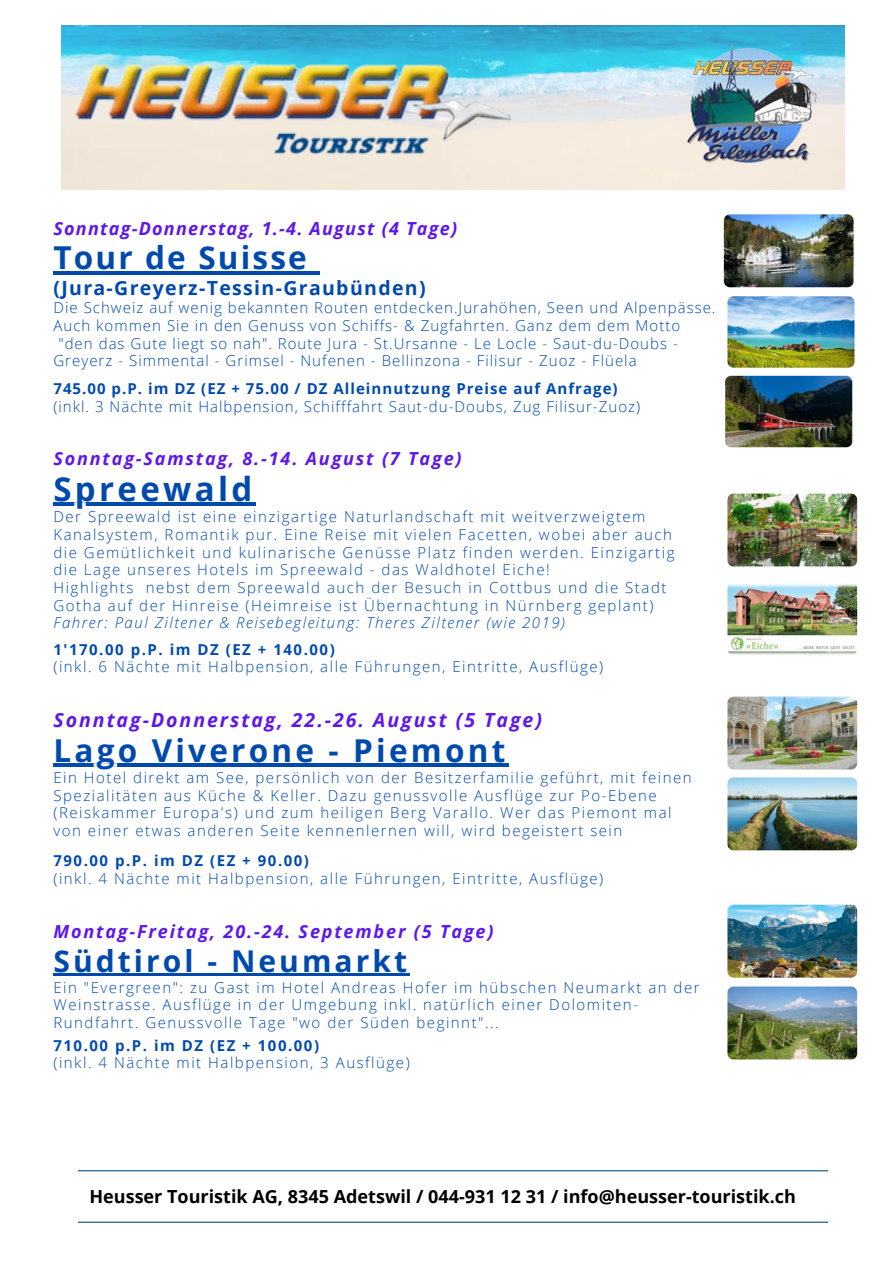
<style>
.page{position:relative;width:894px;height:1264px;background:#fff}
.page>*{position:absolute;margin:0;border:0;box-sizing:border-box;transform-origin:0 0}
.t1{font:700 33px "Open Sans";letter-spacing:.1em;color:#004aad}
.t2{font:700 31.5px "Open Sans";letter-spacing:.1em;color:#004aad}
.t3{font:700 31.5px "Open Sans";letter-spacing:.07em;color:#004aad}
.t4{font:700 30px "Open Sans";letter-spacing:.1em;color:#004aad}
.t5{font:italic 700 19.5px "Open Sans";letter-spacing:.1em;color:#5e17eb}
.t6{font:700 19.5px "Open Sans";letter-spacing:.07em;color:#004aad}
.t7{font:italic 700 18px "Open Sans";letter-spacing:.1em;color:#5e17eb}
.t8{font:700 18px "Open Sans";color:#000}
.t9{font:italic 700 18px "Open Sans";letter-spacing:.07em;color:#5e17eb}
.t10{font:300 15px/17.7px "Open Sans";letter-spacing:.1em;color:#004aad}
.t11{font:300 15px/17.7px "Open Sans";letter-spacing:.07em;color:#004aad}
.t12{font:700 15px "Open Sans";letter-spacing:.1em;color:#004aad}
.t13{font:italic 300 15px "Open Sans";letter-spacing:.1em;color:#004aad}
.t14{font:700 15px "Open Sans";letter-spacing:.07em;color:#004aad}
</style>
<div class="page">
<img style="left:61px;top:26px;width:783px;height:163px">
<img style="left:73px;top:53px;width:437px;height:109px">
<img style="left:676px;top:34px;width:144px;height:148px">
<img style="left:79px;top:1170px;width:747px;height:52px">
<hr style="left:53px;top:271px;width:256px;height:3px;background:#004aad">
<svg style="left:309px;top:271px;width:10px;height:3px"></svg>
<hr style="left:53px;top:502px;width:203px;height:3px;background:#004aad">
<hr style="left:53px;top:763px;width:455px;height:3px;background:#004aad">
<hr style="left:53px;top:973px;width:357px;height:2px;background:#004aad">
<img style="left:723px;top:214px;width:130px;height:73px;border-radius:6px">
<img style="left:727px;top:296px;width:127px;height:72px;border-radius:6px">
<img style="left:725px;top:376px;width:127px;height:71px;border-radius:6px">
<img style="left:727px;top:493px;width:129px;height:73px;border-radius:6px">
<img style="left:727px;top:582px;width:129px;height:73px;border-radius:6px">
<img style="left:727px;top:904px;width:129px;height:73px;border-radius:6px">
<img style="left:727px;top:696px;width:129px;height:73px;border-radius:6px">
<img style="left:727px;top:777px;width:129px;height:73px;border-radius:6px">
<img style="left:727px;top:986px;width:129px;height:73px;border-radius:6px">
<p class="t9" style="left:53px;top:215px;width:405px">Sonntag-Donnerstag, 1.-4. August (4 Tage)</p>
<p class="t3" style="left:53px;top:236px;width:255px">Tour de Suisse</p>
<p class="t6" style="left:53px;top:274px;width:373px">(Jura-Greyerz-Tessin-Graubünden)</p>
<p class="t11" style="left:53px;top:298px;width:663px">Die Schweiz auf wenig bekannten Routen entdecken.Jurahöhen, Seen und Alpenpässe.<br>Auch kommen Sie in den Genuss von Schiffs- &amp; Zugfahrten. Ganz dem dem Motto</p>
<p class="t11" style="left:53px;top:334px;width:625px;text-indent:5px">"den das Gute liegt so nah". Route Jura - St.Ursanne - Le Locle - Saut-du-Doubs -<br>Greyerz - Simmental - Grimsel - Nufenen - Bellinzona - Filisur - Zuoz - Flüela</p>
<p class="t14" style="left:53px;top:378px;width:565px">745.00 p.P. im DZ (EZ + 75.00 / DZ Alleinnutzung Preise auf Anfrage)</p>
<p class="t11" style="left:53px;top:397px;width:588px">(inkl. 3 Nächte mit Halbpension, Schifffahrt Saut-du-Doubs, Zug Filisur-Zuoz)</p>
<p class="t7" style="left:53px;top:445px;width:409px">Sonntag-Samstag, 8.-14. August (7 Tage)</p>
<p class="t1" style="left:53px;top:465px;width:200px">Spreewald</p>
<p class="t10" style="left:53px;top:507px;width:593px">Der Spreewald ist eine einzigartige Naturlandschaft mit weitverzweigtem</p>
<p class="t10" style="left:53px;top:525px;width:620px">Kanalsystem, Romantik pur. Eine Reise mit vielen Facetten, wobei aber auch</p>
<p class="t10" style="left:53px;top:543px;width:622px">die Gemütlichkeit und kulinarische Genüsse Platz finden werden. Einzigartig</p>
<p class="t10" style="left:53px;top:560px;width:497px">die Lage unseres Hotels im Spreewald - das Waldhotel Eiche!</p>
<p class="t10" style="left:53px;top:578px;width:614px">Highlights nebst dem Spreewald auch der Besuch in Cottbus und die Stadt</p>
<p class="t10" style="left:53px;top:596px;width:601px">Gotha auf der Hinreise (Heimreise ist Übernachtung in Nürnberg geplant)</p>
<p class="t13" style="left:53px;top:612px;width:513px">Fahrer: Paul Ziltener &amp; Reisebegleitung: Theres Ziltener (wie 2019)</p>
<p class="t12" style="left:53px;top:638px;width:283px">1'170.00 p.P. im DZ (EZ + 140.00)</p>
<p class="t10" style="left:53px;top:657px;width:551px">(inkl. 6 Nächte mit Halbpension, alle Führungen, Eintritte, Ausflüge)</p>
<p class="t5" style="left:53px;top:705px;width:490px">Sonntag-Donnerstag, 22.-26. August (5 Tage)</p>
<p class="t2" style="left:53px;top:728px;width:453px">Lago Viverone - Piemont</p>
<p class="t10" style="left:53px;top:768px;width:639px">Ein Hotel direkt am See, persönlich von der Besitzerfamilie geführt, mit feinen</p>
<p class="t10" style="left:53px;top:786px;width:619px">Spezialitäten aus Küche &amp; Keller. Dazu genussvolle Ausflüge zur Po-Ebene (Reiskammer Europa's) und zum heiligen Berg Varallo. Wer das Piemont mal</p>
<p class="t10" style="left:53px;top:821px;width:570px">von einer etwas anderen Seite kennenlernen will, wird begeistert sein</p>
<p class="t12" style="left:53px;top:850px;width:257px">790.00 p.P. im DZ (EZ + 90.00)</p>
<p class="t10" style="left:53px;top:869px;width:551px">(inkl. 4 Nächte mit Halbpension, alle Führungen, Eintritte, Ausflüge)</p>
<p class="t7" style="left:53px;top:919px;width:441px">Montag-Freitag, 20.-24. September (5 Tage)</p>
<p class="t4" style="left:53px;top:939px;width:355px">Südtirol - Neumarkt</p>
<p class="t10" style="left:53px;top:977px;width:647px">Ein "Evergreen": zu Gast im Hotel Andreas Hofer im hübschen Neumarkt an der<br>Weinstrasse. Ausflüge in der Umgebung inkl. natürlich einer Dolomiten-</p>
<p class="t10" style="left:53px;top:1013px;width:447px">Rundfahrt. Genussvolle Tage "wo der Süden beginnt"...</p>
<p class="t12" style="left:53px;top:1034px;width:267px">710.00 p.P. im DZ (EZ + 100.00)</p>
<p class="t10" style="left:53px;top:1053px;width:358px">(inkl. 4 Nächte mit Halbpension, 3 Ausflüge)</p>
<p class="t8" style="left:89px;top:1183px;width:708px">Heusser Touristik AG, 8345 Adetswil / 044-931 12 31 / info@heusser-touristik.ch</p>
</div>
